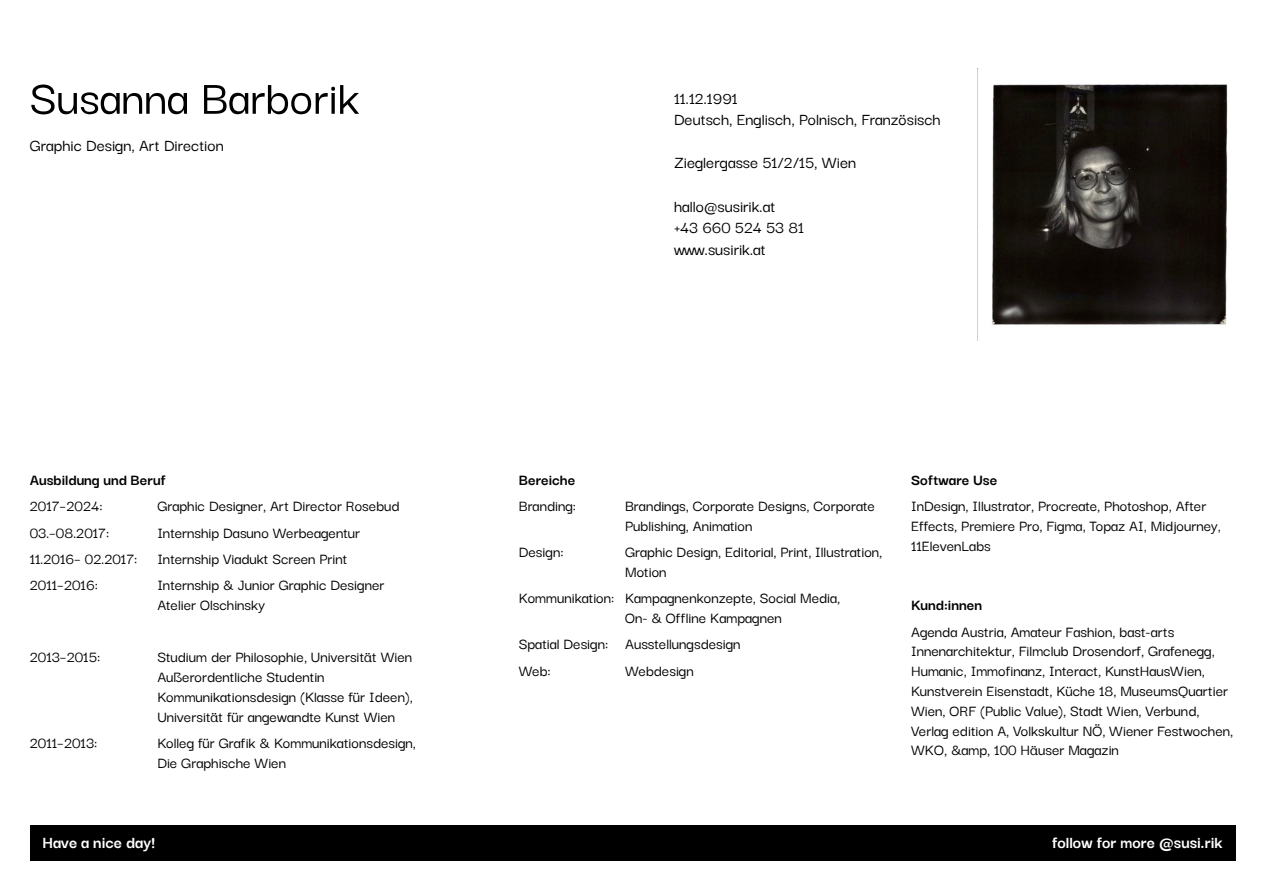
<style>
.page{position:relative;width:1263px;height:893px;background:#fff}
.page>*{position:absolute;margin:0;border:0;box-sizing:border-box;transform-origin:0 0}
.t1{font:500 51px "Darker Grotesque";color:#000}
.t2{font:500 18px/21.6px "Darker Grotesque";color:#000}
.t3{font:700 18px "Darker Grotesque";color:#fff}
.t4{font:500 16.5px/19.8px "Darker Grotesque";color:#000}
.t5{font:700 16.5px "Darker Grotesque";color:#000}
</style>
<div class="page">
<img style="left:977px;top:68px;width:251px;height:272px">
<div style="left:30px;top:825px;width:1205px;height:36px;background:#000"></div>
<h1 class="t1" style="left:30px;top:60px;width:331px">Susanna Barborik</h1>
<p class="t2" style="left:30px;top:133px;width:195px">Graphic Design, Art Direction</p>
<p class="t5" style="left:30px;top:468px;width:137px">Ausbildung und Beruf</p>
<p class="t4" style="left:30px;top:495px;width:74px">2017–2024:</p>
<p class="t4" style="left:157px;top:495px;width:244px">Graphic Designer, Art Director Rosebud</p>
<p class="t4" style="left:30px;top:521px;width:81px">03.–08.2017:</p>
<p class="t4" style="left:30px;top:518px;width:332px;line-height:26.2px;text-indent:128px">Internship Dasuno Werbeagentur<br>11.2016– 02.2017: Internship Viadukt Screen Print<br>2011–2016:</p>
<p class="t4" style="left:157px;top:574px;width:229px">Internship &amp; Junior Graphic Designer<br>Atelier Olschinsky</p>
<p class="t4" style="left:30px;top:646px;width:72px">2013–2015:</p>
<p class="t4" style="left:157px;top:646px;width:257px">Studium der Philosophie, Universität Wien Außerordentliche Studentin Kommunikationsdesign (Klasse für Ideen), Universität für angewandte Kunst Wien</p>
<p class="t4" style="left:30px;top:731px;width:69px">2011–2013:</p>
<p class="t4" style="left:157px;top:731px;width:260px">Kolleg für Grafik &amp; Kommunikationsdesign,<br>Die Graphische Wien</p>
<p class="t2" style="left:674px;top:86px;width:268px">11.12.1991<br>Deutsch, Englisch, Polnisch, Französisch</p>
<p class="t2" style="left:674px;top:151px;width:184px">Zieglergasse 51/2/15, Wien</p>
<p class="t2" style="left:674px;top:194px;width:131px">hallo@susirik.at<br>+43 660 524 53 81 www.susirik.at</p>
<p class="t5" style="left:519px;top:468px;width:58px">Bereiche</p>
<p class="t4" style="left:519px;top:495px;width:59px">Branding:</p>
<p class="t4" style="left:625px;top:495px;width:251px">Brandings, Corporate Designs, Corporate<br>Publishing, Animation</p>
<p class="t4" style="left:519px;top:541px;width:46px">Design:</p>
<p class="t4" style="left:625px;top:541px;width:259px">Graphic Design, Editorial, Print, Illustration,<br>Motion</p>
<p class="t4" style="left:625px;top:587px;width:217px;text-indent:-106px">Kommunikation: Kampagnenkonzepte, Social Media,<br>On- &amp; Offline Kampagnen</p>
<p class="t4" style="left:519px;top:630px;width:223px;line-height:26.2px">Spatial Design: Ausstellungsdesign<br>Web:</p>
<p class="t4" style="left:625px;top:659px;width:70px">Webdesign</p>
<p class="t5" style="left:911px;top:468px;width:88px">Software Use</p>
<p class="t4" style="left:911px;top:495px;width:311px">InDesign, Illustrator, Procreate, Photoshop, After<br>Effects, Premiere Pro, Figma, Topaz AI, Midjourney,<br>11ElevenLabs</p>
<p class="t5" style="left:911px;top:593px;width:72px">Kund:innen</p>
<p class="t4" style="left:911px;top:620px;width:324px">Agenda Austria, Amateur Fashion, bast-arts Innenarchitektur, Filmclub Drosendorf, Grafenegg, Humanic, Immofinanz, Interact, KunstHausWien, Kunstverein Eisenstadt, Küche 18, MuseumsQuartier Wien, ORF (Public Value), Stadt Wien, Verbund, Verlag edition A, Volkskultur NÖ, Wiener Festwochen, WKO, &amp;amp, 100 Häuser Magazin</p>
<p class="t3" style="left:43px;top:829px;width:114px">Have a nice day!</p>
<p class="t3" style="left:1052px;top:829px;width:172px">follow for more @susi.rik</p>
</div>
